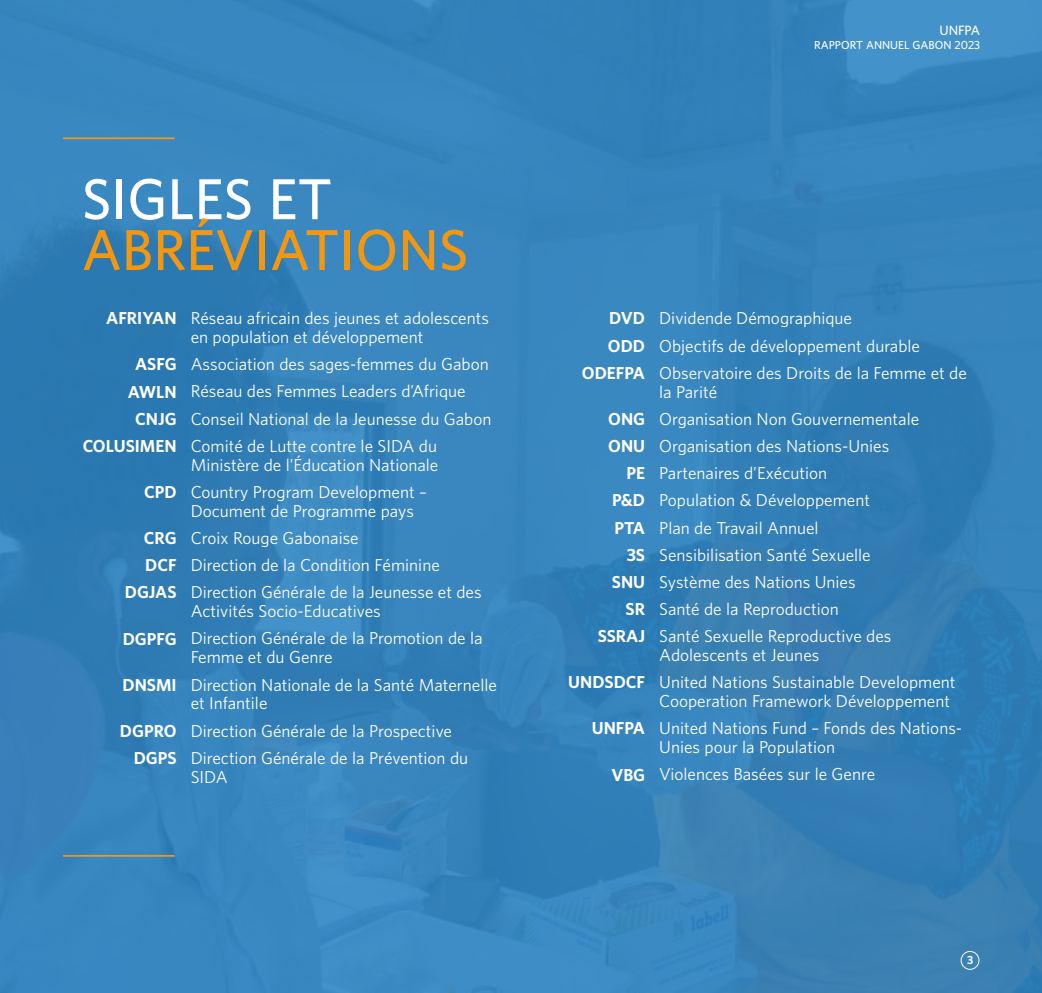
<style>
.page{position:relative;width:1042px;height:993px;background:#fff}
.page>*{position:absolute;margin:0;border:0;box-sizing:border-box;transform-origin:0 0}
.t1{font:600 52.5px "UNFPA";color:#f39710}
.t2{font:600 52.5px "UNFPA";color:#fff}
.t3{font:15.75px/27.1px "UNFPA Text";color:#fff}
.t4{font:600 12.25px "UNFPA";color:#fff}
.t5{font:600 10.5px "UNFPA";color:#fff}
.t6{font:700 10.5px "UNFPA";color:#fff}
.s1{font-family:"UNFPA";font-weight:700}
</style>
<div class="page">
<div style="left:0;top:0;width:1042px;height:992px;background:#3783bb"></div>
<hr style="left:63px;top:854px;width:112px;height:2px;background:#f39710">
<hr style="left:63px;top:137px;width:112px;height:2px;background:#f39710">
<div style="left:960px;top:950px;width:19px;height:19px;border:1px solid #fff;border-radius:50%"></div>
<h1 class="t2" style="left:82px;top:164px;width:252px">SIGLES ET</h1>
<h1 class="t1" style="left:82px;top:215px;width:388px">ABRÉVIATIONS</h1>
<p class="t3" style="left:191px;top:308px;width:300px;line-height:18.9px;text-indent:-84px"><span class="s1">AFRIYAN</span> Réseau africain des jeunes et adolescents en population et développement</p>
<p class="t3" style="left:135px;top:350px;width:355px"><span class="s1">ASFG</span> Association des sages-femmes du Gabon</p>
<p class="t3" style="left:128px;top:377px;width:339px"><span class="s1">AWLN</span> Réseau des Femmes Leaders d’Afrique</p>
<p class="t3" style="left:135px;top:404px;width:358px"><span class="s1">CNJG</span> Conseil National de la Jeunesse du Gabon</p>
<p class="t3" style="left:83px;top:431px;width:356px"><span class="s1">COLUSIMEN</span> Comité de Lutte contre le SIDA du</p>
<p class="t3" style="left:144px;top:450px;width:296px;text-indent:47px">Ministère de l’Éducation Nationale<br><span class="s1">CPD</span> Country Program Development –</p>
<p class="t3" style="left:191px;top:496px;width:225px">Document de Programme pays</p>
<p class="t3" style="left:144px;top:523px;width:216px"><span class="s1">CRG</span> Croix Rouge Gabonaise</p>
<p class="t3" style="left:145px;top:551px;width:296px"><span class="s1">DCF</span> Direction de la Condition Féminine</p>
<p class="t3" style="left:125px;top:578px;width:358px"><span class="s1">DGJAS</span> Direction Générale de la Jeunesse et des</p>
<p class="t3" style="left:123px;top:597px;width:361px;text-indent:68px">Activités Socio-Educatives<br><span class="s1">DGPFG</span> Direction Générale de la Promotion de la</p>
<p class="t3" style="left:122px;top:643px;width:376px;text-indent:68px">Femme et du Genre<br><span class="s1">DNSMI</span> Direction Nationale de la Santé Maternelle</p>
<p class="t3" style="left:191px;top:689px;width:78px">et Infantile</p>
<p class="t3" style="left:120px;top:716px;width:334px"><span class="s1">DGPRO</span> Direction Générale de la Prospective</p>
<p class="t3" style="left:134px;top:743px;width:336px"><span class="s1">DGPS</span> Direction Générale de la Prévention du</p>
<p class="t3" style="left:191px;top:762px;width:38px">SIDA</p>
<p class="t4" style="left:939px;top:22px;width:42px">UNFPA</p>
<p class="t5" style="left:814px;top:38px;width:168px">RAPPORT ANNUEL GABON 2023</p>
<p class="t3" style="left:609px;top:304px;width:244px"><span class="s1">DVD</span> Dividende Démographique</p>
<p class="t3" style="left:608px;top:331px;width:314px"><span class="s1">ODD</span> Objectifs de développement durable</p>
<p class="t3" style="left:582px;top:358px;width:386px"><span class="s1">ODEFPA</span> Observatoire des Droits de la Femme et de</p>
<p class="t3" style="left:659px;top:377px;width:60px">la Parité</p>
<p class="t3" style="left:608px;top:404px;width:312px"><span class="s1">ONG</span> Organisation Non Gouvernementale</p>
<p class="t3" style="left:608px;top:432px;width:283px"><span class="s1">ONU</span> Organisation des Nations-Unies</p>
<p class="t3" style="left:626px;top:459px;width:202px"><span class="s1">PE</span> Partenaires d’Exécution</p>
<p class="t3" style="left:612px;top:486px;width:259px"><span class="s1">P&amp;D</span> Population &amp; Développement</p>
<p class="t3" style="left:614px;top:513px;width:206px"><span class="s1">PTA</span> Plan de Travail Annuel</p>
<p class="t3" style="left:627px;top:540px;width:245px"><span class="s1">3S</span> Sensibilisation Santé Sexuelle</p>
<p class="t3" style="left:612px;top:567px;width:245px"><span class="s1">SNU</span> Système des Nations Unies</p>
<p class="t3" style="left:625px;top:595px;width:215px"><span class="s1">SR</span> Santé de la Reproduction</p>
<p class="t3" style="left:598px;top:622px;width:295px"><span class="s1">SSRAJ</span> Santé Sexuelle Reproductive des</p>
<p class="t3" style="left:568px;top:641px;width:389px;text-indent:91px">Adolescents et Jeunes<br><span class="s1">UNDSDCF</span> United Nations Sustainable Development</p>
<p class="t3" style="left:592px;top:687px;width:372px;text-indent:67px">Cooperation Framework Développement<br><span class="s1">UNFPA</span> United Nations Fund – Fonds des Nations-</p>
<p class="t3" style="left:611px;top:733px;width:265px;text-align:center">Unies pour la Population<br><span class="s1">VBG</span> Violences Basées sur le Genre</p>
<p class="t6" style="left:967px;top:952px;width:8px">3</p>
</div>
